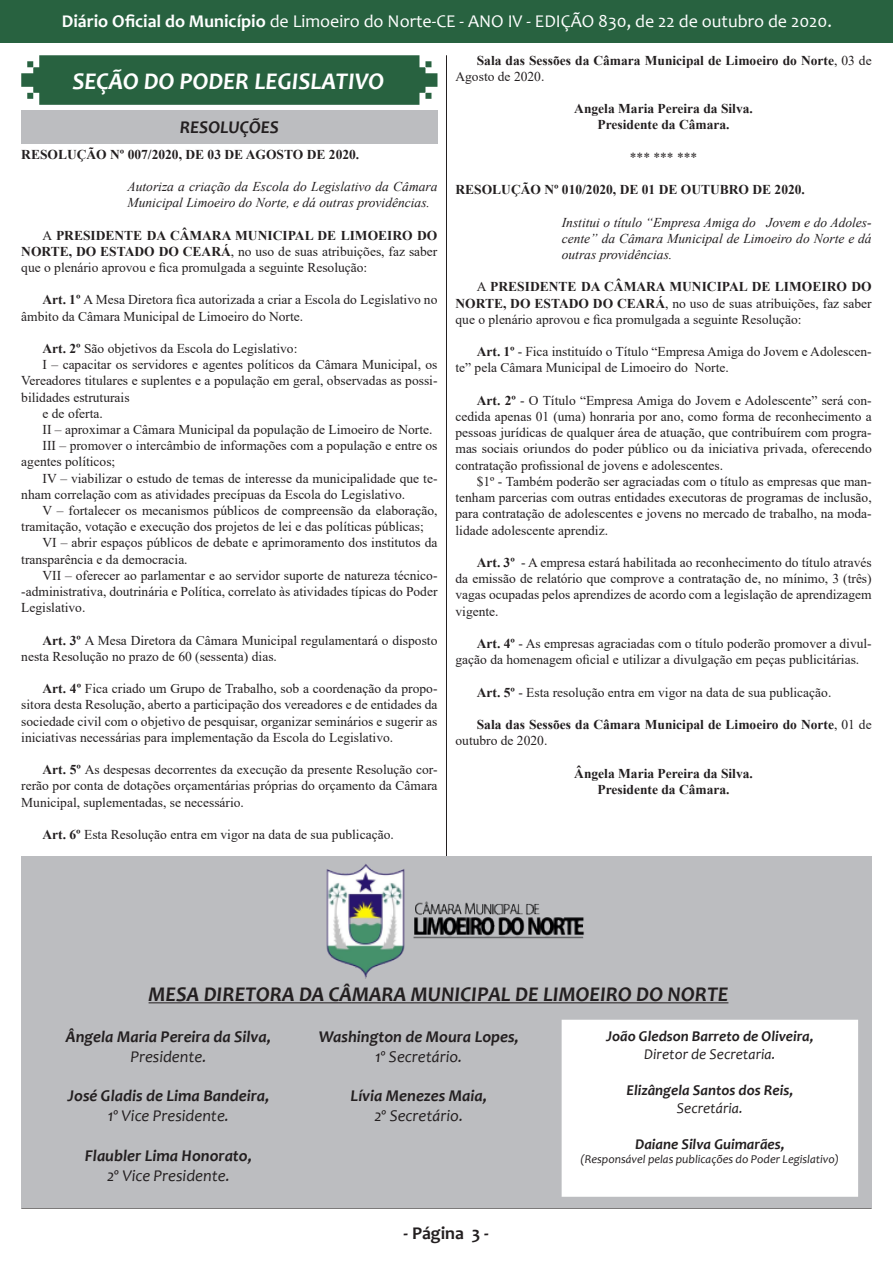
<style>
.page{position:relative;width:893px;height:1263px;background:#fff}
.page>*{position:absolute;margin:0;border:0;box-sizing:border-box;transform-origin:0 0}
.t1{font:italic 700 24px "Candara";color:#fff}
.t2{font:italic 700 21px "Candara";color:#231f20}
.t3{font:18px "Candara";color:#fff}
.t4{font:italic 700 18px "Candara";color:#231f20}
.t5{font:700 18px "Candara";color:#231f20}
.t6{font:italic 700 16.5px "Candara";color:#231f20}
.t7{font:italic 16.5px "Candara";color:#231f20}
.t8{font:italic 700 15px "Candara";color:#231f20}
.t9{font:italic 15px "Candara";color:#231f20}
.t10{font:13.5px/16.2px "Times New Roman";color:#231f20;text-align:justify}
.t11{font:700 13.5px/16.2px "Times New Roman";color:#231f20}
.t12{font:italic 13.5px/16.2px "Times New Roman";color:#231f20}
.t13{font:italic 12px "Candara";color:#231f20}
.s1{font-weight:700}
.s2{font-weight:400}
</style>
<div class="page">
<div style="left:0;top:0;width:892px;height:42px;background:#286240"></div>
<hr style="left:446px;top:55px;width:1px;height:1153px;background:#231f20">
<hr style="left:21px;top:1208px;width:851px;height:1px;background:#231f20">
<svg style="left:21px;top:55px;width:416px;height:50px;background:#346a4a"></svg>
<div style="left:21px;top:856px;width:851px;height:352px;background:#bcbdc0"></div>
<hr style="left:149px;top:1002px;width:579px;height:1px;background:#231f20">
<div style="left:562px;top:1020px;width:296px;height:177px;background:#fff;border:2px solid #fff"></div>
<img style="left:326px;top:864px;width:258px;height:115px">
<div style="left:21px;top:110px;width:416px;height:33px;background:#bcbdc0"></div>
<h3 class="t3" style="left:62px;top:10px;width:772px"><span class="s1">Diário Oficial do Município</span> de Limoeiro do Norte-CE - ANO IV - EDIÇÃO 830, de 22 de outubro de 2020.</h3>
<p class="t1" style="left:72px;top:66px;width:313px">SEÇÃO DO PODER LEGISLATIVO</p>
<p class="t4" style="left:180px;top:116px;width:101px">RESOLUÇÕES</p>
<p class="t11" style="left:21px;top:146px;width:340px">RESOLUÇÃO Nº 007/2020, DE 03 DE AGOSTO DE 2020.</p>
<p class="t12" style="left:128px;top:178px;width:311px">Autoriza a criação da Escola do Legislativo da Câmara<br>Municipal Limoeiro do Norte, e dá outras providências.</p>
<p class="t10" style="left:21px;top:226px;width:418px;text-indent:21px">A <span class="s1">PRESIDENTE DA CÂMARA MUNICIPAL DE LIMOEIRO DO NORTE, DO ESTADO DO CEARÁ</span>, no uso de suas atribuições, faz saber que o plenário aprovou e fica promulgada a seguinte Resolução:</p>
<p class="t10" style="left:21px;top:291px;width:418px;text-indent:21px"><span class="s1">Art. 1º</span> A Mesa Diretora fica autorizada a criar a Escola do Legislativo no âmbito da Câmara Municipal de Limoeiro do Norte.</p>
<p class="t10" style="left:43px;top:340px;width:256px"><span class="s1">Art. 2º</span> São objetivos da Escola do Legislativo:</p>
<p class="t10" style="left:21px;top:356px;width:418px;text-indent:21px">I – capacitar os servidores e agentes políticos da Câmara Municipal, os Vereadores titulares e suplentes e a população em geral, observadas as possi&shy;bilidades estruturais</p>
<p class="t10" style="left:43px;top:405px;width:62px">e de oferta.</p>
<p class="t10" style="left:43px;top:421px;width:391px">II – aproximar a Câmara Municipal da população de Limoeiro de Norte.</p>
<p class="t10" style="left:21px;top:437px;width:418px;text-indent:21px">III – promover o intercâmbio de informações com a população e entre os agentes políticos;</p>
<p class="t10" style="left:21px;top:469px;width:418px;text-indent:21px">IV – viabilizar o estudo de temas de interesse da municipalidade que te&shy;nham correlação com as atividades precípuas da Escola do Legislativo.</p>
<p class="t10" style="left:21px;top:502px;width:418px;text-indent:21px">V – fortalecer os mecanismos públicos de compreensão da elaboração, tramitação, votação e execução dos projetos de lei e das políticas públicas;</p>
<p class="t10" style="left:21px;top:534px;width:418px;text-indent:21px">VI – abrir espaços públicos de debate e aprimoramento dos institutos da transparência e da democracia.</p>
<p class="t10" style="left:21px;top:567px;width:418px;text-indent:21px">VII – oferecer ao parlamentar e ao servidor suporte de natureza técnico--administrativa, doutrinária e Política, correlato às atividades típicas do Poder Legislativo.</p>
<p class="t10" style="left:21px;top:631px;width:418px;text-indent:21px"><span class="s1">Art. 3º</span> A Mesa Diretora da Câmara Municipal regulamentará o disposto nesta Resolução no prazo de 60 (sessenta) dias.</p>
<p class="t10" style="left:21px;top:680px;width:418px;text-indent:21px"><span class="s1">Art. 4º</span> Fica criado um Grupo de Trabalho, sob a coordenação da propo&shy;sitora desta Resolução, aberto a participação dos vereadores e de entidades da sociedade civil com o objetivo de pesquisar, organizar seminários e sugerir as iniciativas necessárias para implementação da Escola do Legislativo.</p>
<p class="t10" style="left:21px;top:761px;width:418px;text-indent:21px"><span class="s1">Art. 5º</span> As despesas decorrentes da execução da presente Resolução cor&shy;rerão por conta de dotações orçamentárias próprias do orçamento da Câmara Municipal, suplementadas, se necessário.</p>
<p class="t10" style="left:43px;top:826px;width:353px"><span class="s1">Art. 6º</span> Esta Resolução entra em vigor na data de sua publicação.</p>
<p class="t11" style="left:455px;top:52px;width:418px;text-indent:21px">Sala das Sessões da Câmara Municipal de Limoeiro do Norte<span class="s2">, 03 de<br>Agosto de 2020.</span></p>
<p class="t11" style="left:574px;top:100px;width:180px">Angela Maria Pereira da Silva.</p>
<p class="t11" style="left:598px;top:116px;width:134px">Presidente da Câmara.</p>
<p class="t10" style="left:630px;top:149px;width:69px">*** *** ***</p>
<p class="t11" style="left:455px;top:181px;width:351px">RESOLUÇÃO Nº 010/2020, DE 01 DE OUTUBRO DE 2020.</p>
<p class="t12" style="left:562px;top:214px;width:311px;text-align:justify">Institui o título “Empresa Amiga do Jovem e do Adoles&shy;cente” da Câmara Municipal de Limoeiro do Norte e dá outras providências.</p>
<p class="t10" style="left:455px;top:278px;width:418px;text-indent:21px">A <span class="s1">PRESIDENTE DA CÂMARA MUNICIPAL DE LIMOEIRO DO NORTE, DO ESTADO DO CEARÁ</span>, no uso de suas atribuições, faz saber que o plenário aprovou e fica promulgada a seguinte Resolução:</p>
<p class="t10" style="left:455px;top:343px;width:418px;text-indent:21px"><span class="s1">Art. 1º</span> - Fica instituído o Título “Empresa Amiga do Jovem e Adolescen&shy;te” pela Câmara Municipal de Limoeiro do Norte.</p>
<p class="t10" style="left:455px;top:392px;width:418px;text-indent:21px"><span class="s1">Art. 2º</span> - O Título “Empresa Amiga do Jovem e Adolescente” será con&shy;cedida apenas 01 (uma) honraria por ano, como forma de reconhecimento a pessoas jurídicas de qualquer área de atuação, que contribuírem com progra&shy;mas sociais oriundos do poder público ou da iniciativa privada, oferecendo contratação profissional de jovens e adolescentes.</p>
<p class="t10" style="left:455px;top:473px;width:418px;text-indent:21px">$1º - Também poderão ser agraciadas com o título as empresas que man&shy;tenham parcerias com outras entidades executoras de programas de inclusão, para contratação de adolescentes e jovens no mercado de trabalho, na moda&shy;lidade adolescente aprendiz.</p>
<p class="t10" style="left:455px;top:554px;width:418px;text-indent:21px"><span class="s1">Art. 3º</span> - A empresa estará habilitada ao reconhecimento do título através da emissão de relatório que comprove a contratação de, no mínimo, 3 (três) vagas ocupadas pelos aprendizes de acordo com a legislação de aprendizagem vigente.</p>
<p class="t10" style="left:455px;top:635px;width:418px;text-indent:21px"><span class="s1">Art. 4º</span> - As empresas agraciadas com o título poderão promover a divul&shy;gação da homenagem oficial e utilizar a divulgação em peças publicitárias.</p>
<p class="t10" style="left:477px;top:683px;width:356px"><span class="s1">Art. 5º</span> - Esta resolução entra em vigor na data de sua publicação.</p>
<p class="t11" style="left:455px;top:716px;width:418px;text-indent:21px">Sala das Sessões da Câmara Municipal de Limoeiro do Norte<span class="s2">, 01 de outubro de 2020.</span></p>
<p class="t11" style="left:574px;top:764px;width:180px">Ângela Maria Pereira da Silva.</p>
<p class="t11" style="left:598px;top:781px;width:134px">Presidente da Câmara.</p>
<p class="t2" style="left:149px;top:981px;width:581px">MESA DIRETORA DA CÂMARA MUNICIPAL DE LIMOEIRO DO NORTE</p>
<p class="t8" style="left:606px;top:1026px;width:209px">João Gledson Barreto de Oliveira,</p>
<p class="t9" style="left:644px;top:1044px;width:133px">Diretor de Secretaria.</p>
<p class="t8" style="left:626px;top:1080px;width:168px">Elizângela Santos dos Reis,</p>
<p class="t9" style="left:677px;top:1098px;width:67px">Secretária.</p>
<p class="t8" style="left:635px;top:1134px;width:151px">Daiane Silva Guimarães,</p>
<p class="t13" style="left:581px;top:1152px;width:260px">(Responsável pelas publicações do Poder Legislativo)</p>
<p class="t6" style="left:66px;top:1026px;width:207px">Ângela Maria Pereira da Silva,</p>
<p class="t7" style="left:130px;top:1046px;width:78px">Presidente.</p>
<p class="t6" style="left:68px;top:1086px;width:203px">José Gladis de Lima Bandeira,</p>
<p class="t7" style="left:108px;top:1105px;width:123px">1º Vice Presidente.</p>
<p class="t6" style="left:85px;top:1145px;width:169px">Flaubler Lima Honorato,</p>
<p class="t7" style="left:107px;top:1165px;width:124px">2º Vice Presidente.</p>
<p class="t6" style="left:319px;top:1026px;width:202px">Washington de Moura Lopes,</p>
<p class="t7" style="left:375px;top:1046px;width:89px">1º Secretário.</p>
<p class="t6" style="left:351px;top:1086px;width:138px">Lívia Menezes Maia,</p>
<p class="t7" style="left:374px;top:1105px;width:90px">2º Secretário.</p>
<h3 class="t5" style="left:404px;top:1222px;width:87px">- Página 3 -</h3>
</div>
